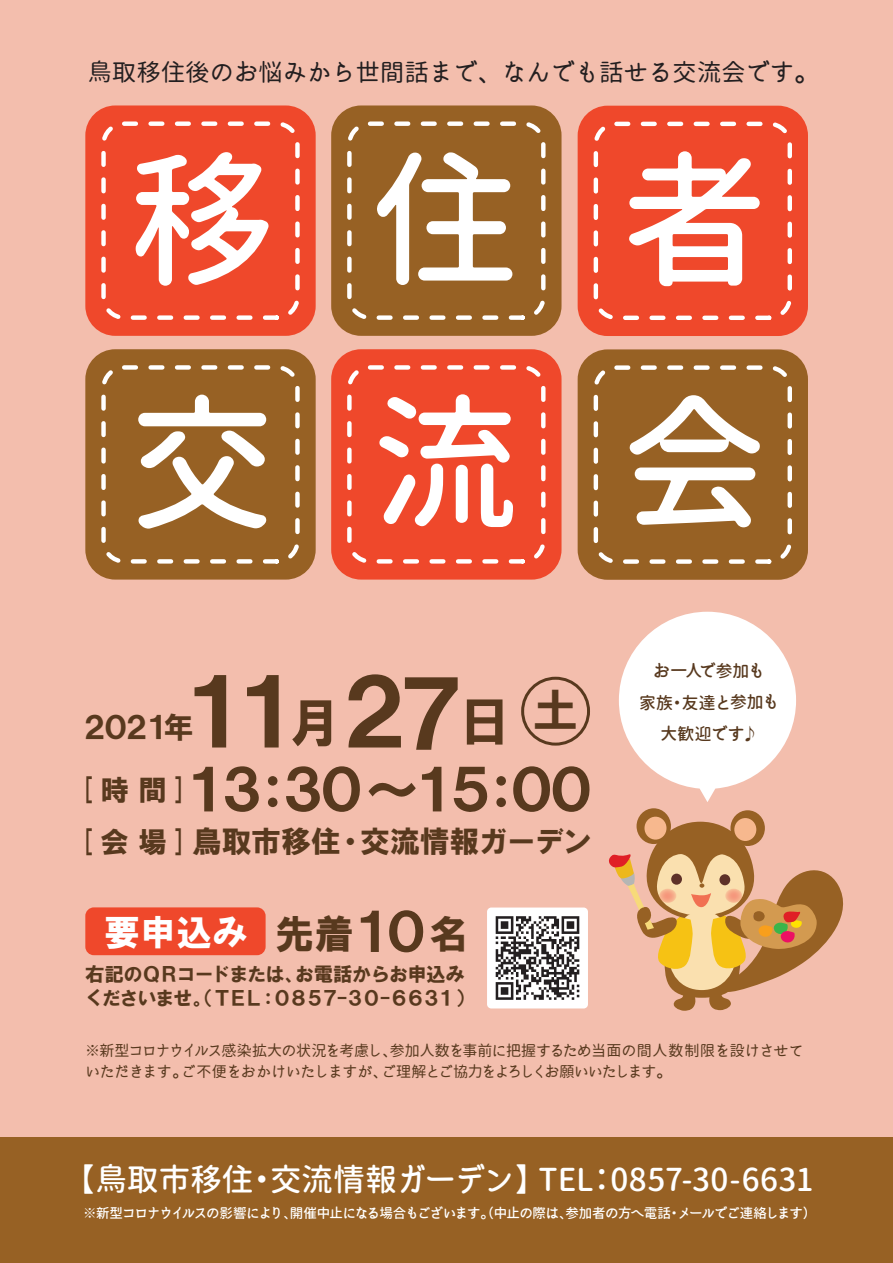
<style>
.page{position:relative;width:893px;height:1263px;background:#f3bead}
.page>*{position:absolute;margin:0;border:0;box-sizing:border-box;transform-origin:0 0}
.t1{font:500 146.85px/243.8px "irohamaru";letter-spacing:.675em;color:#fff}
.t2{font:90px "HGS Soei Kakugothic UB";color:#58391e}
.t3{font:55.5px "HGS Soei Kakugothic UB";letter-spacing:-.34em;color:#58391e}
.t4{font:45px "HGS Soei Kakugothic UB";color:#58391e}
.t5{font:39.3px "HGS Soei Kakugothic UB";color:#58391e}
.t6{font:36px "HGS Soei Kakugothic UB";color:#fff}
.t7{font:500 31.5px "irohamaru";color:#fff}
.t8{font:30px "HGS Soei Kakugothic UB";letter-spacing:-.025em;color:#58391e}
.t9{font:24px "irohamaru";letter-spacing:.015em;color:#231f20}
.t10{font:19.5px/24px "HGS Soei Kakugothic UB";letter-spacing:-.08em;color:#58391e}
.t11{font:500 16.8px/31.8px "irohamaru";letter-spacing:-.015em;color:#58391e;text-align:center}
.t12{font:15px/21px "irohamaru";letter-spacing:-.035em;color:#58391e}
.t13{font:500 13.5px "irohamaru";letter-spacing:-.06em;color:#fff}
.s1{font-size:52.5px}
.s2{font-size:28.5px}
.s3{font-size:51.3px}
</style>
<div class="page">
<svg style="left:619px;top:612px;width:177px;height:190px"></svg>
<div style="left:637px;top:808px;width:34px;height:36px;background:#976124;border-radius:50%"></div>
<div style="left:730px;top:810px;width:35px;height:36px;background:#976124;border-radius:50%"></div>
<div style="left:644px;top:817px;width:22px;height:22px;background:#f7b88e;border-radius:50%"></div>
<div style="left:734px;top:818px;width:22px;height:23px;background:#f7b88e;border-radius:50%"></div>
<svg style="left:609px;top:822px;width:234px;height:189px"></svg>
<div style="left:0;top:1138px;width:893px;height:125px;background:#976124"></div>
<div style="left:521px;top:677px;width:69px;height:69px;border:3px solid #58391e;border-radius:50%"></div>
<div style="left:85px;top:907px;width:181px;height:48px;background:#ef482b;border-radius:9px"></div>
<div style="left:487px;top:907px;width:101px;height:101px;background:#fff;border-radius:4px"></div>
<svg style="left:496px;top:916px;width:83px;height:84px"></svg>
<div style="left:85px;top:105px;width:231px;height:231px;background:#ef482b;border-radius:30px"></div>
<div style="left:101px;top:121px;width:199px;height:199px;border:4px dashed #fff;border-radius:21px"></div>
<div style="left:331px;top:105px;width:230px;height:231px;background:#976124;border-radius:30px"></div>
<div style="left:347px;top:121px;width:198px;height:199px;border:4px dashed #fff;border-radius:21px"></div>
<div style="left:578px;top:106px;width:230px;height:230px;background:#ef482b;border-radius:30px"></div>
<div style="left:594px;top:122px;width:198px;height:198px;border:4px dashed #fff;border-radius:21px"></div>
<div style="left:85px;top:349px;width:231px;height:231px;background:#976124;border-radius:30px"></div>
<div style="left:101px;top:365px;width:199px;height:199px;border:4px dashed #fff;border-radius:21px"></div>
<div style="left:331px;top:349px;width:230px;height:231px;background:#ef482b;border-radius:30px"></div>
<div style="left:347px;top:365px;width:198px;height:199px;border:4px dashed #fff;border-radius:21px"></div>
<div style="left:578px;top:349px;width:230px;height:231px;background:#976124;border-radius:30px"></div>
<div style="left:594px;top:365px;width:198px;height:199px;border:4px dashed #fff;border-radius:21px"></div>
<h3 class="t9" style="left:88px;top:55px;width:732px">鳥取移住後のお悩みから世間話まで、なんでも話せる交流会です。</h3>
<h1 class="t1" style="left:129px;top:96px;width:641px">移住者交流会</h1>
<h2 class="t2" style="left:172px;top:667px;width:341px">１１<span class="s1">月</span>２７<span class="s1">日</span></h2>
<h3 class="t3" style="left:78px;top:762px;width:523px"><sup>[</sup> <sup>時</sup> <sup>間</sup> <sup>]</sup>１３：３０～１５：００</h3>
<h3 class="t8" style="left:78px;top:826px;width:517px"><span class="s2">[ 会 場 ]</span>鳥取市移住・交流情報ガーデン</h3>
<h3 class="t4" style="left:533px;top:687px;width:47px">土</h3>
<h3 class="t8" style="left:80px;top:712px;width:116px">２０２１年</h3>
<h3 class="t6" style="left:104px;top:914px;width:145px">要申込み</h3>
<h3 class="t5" style="left:275px;top:914px;width:194px">先着<span class="s3">１０</span>名</h3>
<h3 class="t10" style="left:85px;top:962px;width:390px">右記のＱＲコードまたは、お電話からお申込みくださいませ。（ＴＥＬ：０８５７-３０-６６３１）</h3>
<p class="t11" style="left:639px;top:654px;width:142px">お一人で参加も<br>家族・友達と参加も大歓迎です♪</p>
<p class="t12" style="left:85px;top:1040px;width:720px">※新型コロナウイルス感染拡大の状況を考慮し、参加人数を事前に把握するため当面の間人数制限を設けさせていただきます。ご不便をおかけいたしますが、ご理解とご協力をよろしくお願いいたします。</p>
<h3 class="t7" style="left:64px;top:1156px;width:751px">【鳥取市移住・交流情報ガーデン】TEL：0857-30-6631</h3>
<p class="t13" style="left:83px;top:1203px;width:735px">※新型コロナウイルスの影響により、開催中止になる場合もございます。（中止の際は、参加者の方へ電話・メールでご連絡します）</p>
</div>
